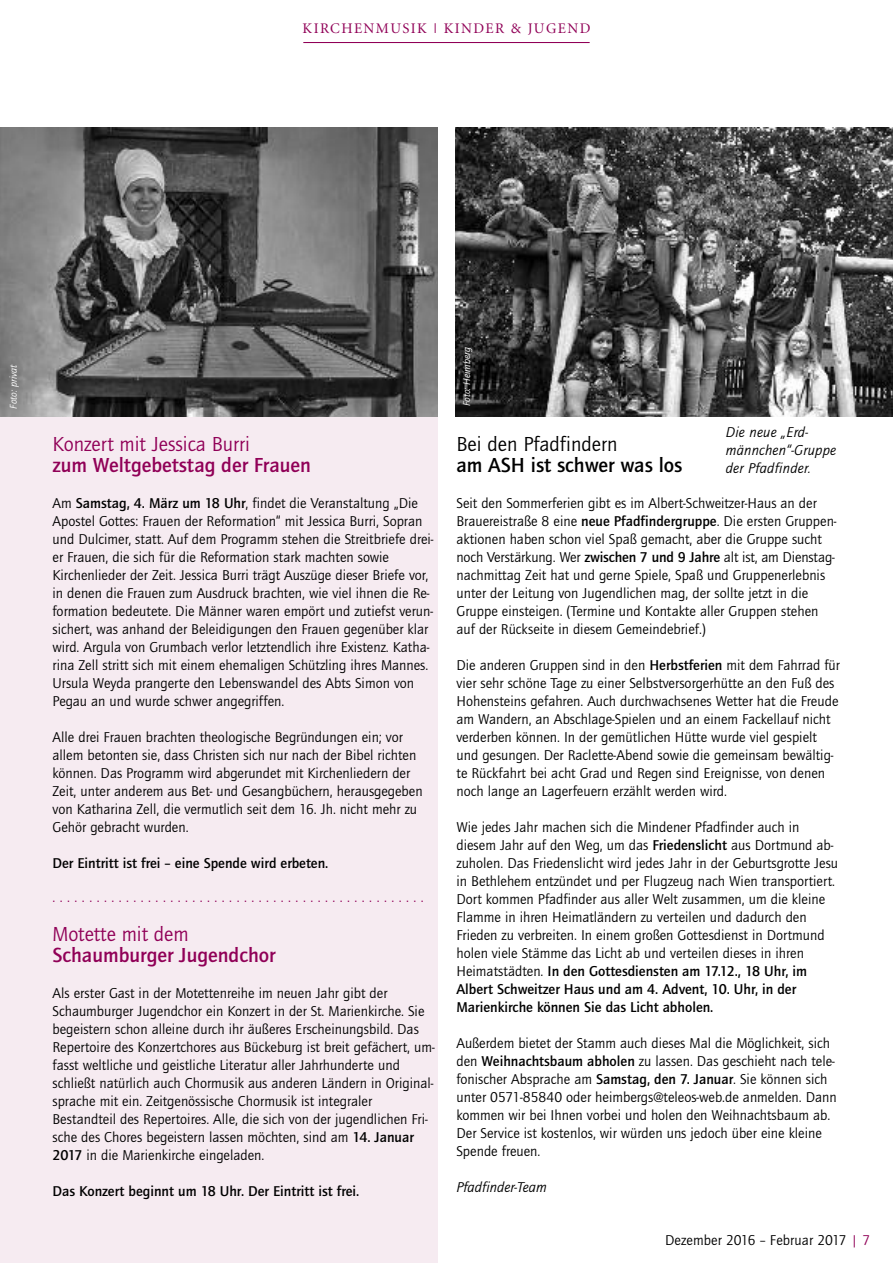
<style>
.page{position:relative;width:893px;height:1263px;background:#fff}
.page>*{position:absolute;margin:0;border:0;box-sizing:border-box;transform-origin:0 0}
.t1{font:700 21px "Quay Itc T";color:#900057}
.t2{font:21px "Quay Itc T";color:#900057}
.t3{font:700 21px "Quay Itc T";color:#000}
.t4{font:21px "Quay Itc T";color:#000}
.t5{font:14.7px/18px "Quay Itc T";color:#000}
.t6{font:700 14.7px "Quay Itc T";color:#000}
.t7{font:italic 14.7px/18px "Quay Itc T";letter-spacing:.015em;color:#000}
.t8{font:14.7px "Quay Itc T";color:#900057}
.t9{font:14.7px "Minion";letter-spacing:.095em;color:#900057}
.t10{font:italic 10.2px "Quay Itc T";color:#fff}
.s1{font-weight:700}
.s2{color:#900057}
</style>
<div class="page">
<div style="left:0;top:391px;width:438px;height:872px;background:#f6ebf1"></div>
<img style="left:455px;top:128px;width:438px;height:289px">
<hr style="left:303px;top:42px;width:287px;height:1px;background:#900057">
<img style="left:0;top:128px;width:438px;height:289px">
<p class="t9" style="left:303px;top:23px;width:289px">KIRCHENMUSIK | KINDER &amp; JUGEND</p>
<p class="t10" style="left:7px;top:409px;width:46px;rotate:-90deg">Foto: privat</p>
<h1 class="t2" style="left:53px;top:431px;width:199px">Konzert mit Jessica Burri</h1>
<h1 class="t1" style="left:53px;top:452px;width:260px">zum Weltgebetstag der Frauen</h1>
<p class="t5" style="left:53px;top:493px;width:382px">Am <span class="s1">Samstag, 4. März um 18 Uhr</span>, findet die Veranstaltung „Die Apostel Gottes: Frauen der Reformation“ mit Jessica Burri, Sopran und Dulcimer, statt. Auf dem Programm stehen die Streitbriefe drei&shy;er Frauen, die sich für die Reformation stark machten sowie Kirchenlieder der Zeit. Jessica Burri trägt Auszüge dieser Briefe vor, in denen die Frauen zum Ausdruck brachten, wie viel ihnen die Re&shy;formation bedeutete. Die Männer waren empört und zutiefst verun&shy;sichert, was anhand der Beleidigungen den Frauen gegenüber klar wird. Argula von Grumbach verlor letztendlich ihre Existenz. Katha&shy;rina Zell stritt sich mit einem ehemaligen Schützling ihres Mannes.<br>Ursula Weyda prangerte den Lebenswandel des Abts Simon von Pegau an und wurde schwer angegriffen.</p>
<p class="t5" style="left:53px;top:727px;width:372px">Alle drei Frauen brachten theologische Begründungen ein; vor allem betonten sie, dass Christen sich nur nach der Bibel richten können. Das Programm wird abgerundet mit Kirchenliedern der Zeit, unter anderem aus Bet- und Gesangbüchern, herausgegeben von Katharina Zell, die vermutlich seit dem 16. Jh. nicht mehr zu Gehör gebracht wurden.</p>
<p class="t6" style="left:53px;top:854px;width:277px">Der Eintritt ist frei – eine Spende wird erbeten.</p>
<p class="t8" style="left:53px;top:888px;width:373px">...................................................</p>
<h1 class="t2" style="left:53px;top:921px;width:138px">Motette mit dem</h1>
<h1 class="t1" style="left:53px;top:942px;width:225px">Schaumburger Jugendchor</h1>
<p class="t5" style="left:52px;top:983px;width:384px">Als erster Gast in der Motettenreihe im neuen Jahr gibt der Schaumburger Jugendchor ein Konzert in der St. Marienkirche. Sie begeistern schon alleine durch ihr äußeres Erscheinungsbild. Das Repertoire des Konzertchores aus Bückeburg ist breit gefächert, um&shy;fasst weltliche und geistliche Literatur aller Jahrhunderte und schließt natürlich auch Chormusik aus anderen Ländern in Original&shy;sprache mit ein. Zeitgenössische Chormusik ist integraler Bestandteil des Repertoires. Alle, die sich von der jugendlichen Fri&shy;sche des Chores begeistern lassen möchten, sind am <span class="s1">14. Januar 2017</span> in die Marienkirche eingeladen.</p>
<p class="t6" style="left:52px;top:1182px;width:308px">Das Konzert beginnt um 18 Uhr. Der Eintritt ist frei.</p>
<p class="t10" style="left:460px;top:406px;width:60px;rotate:-90deg">Foto: Heimberg</p>
<p class="t7" style="left:726px;top:422px;width:112px">Die neue „Erd&shy;männchen“-Gruppe der Pfadfinder.</p>
<h1 class="t4" style="left:456px;top:431px;width:162px">Bei den Pfadfindern</h1>
<h1 class="t3" style="left:456px;top:452px;width:227px">am ASH ist schwer was los</h1>
<p class="t5" style="left:456px;top:493px;width:382px">Seit den Sommerferien gibt es im Albert-Schweitzer-Haus an der Brauereistraße 8 eine <span class="s1">neue Pfadfindergruppe</span>. Die ersten Gruppen&shy;aktionen haben schon viel Spaß gemacht, aber die Gruppe sucht noch Verstärkung. Wer <span class="s1">zwischen 7 und 9 Jahre</span> alt ist, am Dienstag&shy;nachmittag Zeit hat und gerne Spiele, Spaß und Gruppenerlebnis unter der Leitung von Jugendlichen mag, der sollte jetzt in die Gruppe einsteigen. (Termine und Kontakte aller Gruppen stehen auf der Rückseite in diesem Gemeindebrief.)</p>
<p class="t5" style="left:456px;top:655px;width:385px">Die anderen Gruppen sind in den <span class="s1">Herbstferien</span> mit dem Fahrrad für vier sehr schöne Tage zu einer Selbstversorgerhütte an den Fuß des Hohensteins gefahren. Auch durchwachsenes Wetter hat die Freude am Wandern, an Abschlage-Spielen und an einem Fackellauf nicht verderben können. In der gemütlichen Hütte wurde viel gespielt und gesungen. Der Raclette-Abend sowie die gemeinsam bewältig&shy;te Rückfahrt bei acht Grad und Regen sind Ereignisse, von denen noch lange an Lagerfeuern erzählt werden wird.</p>
<p class="t5" style="left:456px;top:817px;width:383px">Wie jedes Jahr machen sich die Mindener Pfadfinder auch in diesem Jahr auf den Weg, um das <span class="s1">Friedenslicht</span> aus Dortmund ab&shy;zuholen. Das Friedenslicht wird jedes Jahr in der Geburtsgrotte Jesu in Bethlehem entzündet und per Flugzeug nach Wien transportiert.<br>Dort kommen Pfadfinder aus aller Welt zusammen, um die kleine Flamme in ihren Heimatländern zu verteilen und dadurch den Frieden zu verbreiten. In einem großen Gottesdienst in Dortmund holen viele Stämme das Licht ab und verteilen dieses in ihren Heimatstädten. <span class="s1">In den Gottesdiensten am 17.12., 18 Uhr, im Albert Schweitzer Haus und am 4. Advent, 10. Uhr, in der Marienkirche können Sie das Licht abholen.</span></p>
<p class="t5" style="left:456px;top:1033px;width:382px">Außerdem bietet der Stamm auch dieses Mal die Möglichkeit, sich den <span class="s1">Weihnachtsbaum abholen</span> zu lassen. Das geschieht nach tele&shy;fonischer Absprache am <span class="s1">Samstag, den 7. Januar</span>. Sie können sich unter 0571-85840 oder heimbergs@teleos-web.de anmelden. Dann kommen wir bei Ihnen vorbei und holen den Weihnachtsbaum ab.<br>Der Service ist kostenlos, wir würden uns jedoch über eine kleine Spende freuen.</p>
<p class="t7" style="left:456px;top:1177px;width:92px">Pfadfinder-Team</p>
<p class="t5" style="left:665px;top:1230px;width:207px">Dezember 2016 – Februar 2017 <span class="s2">| 7</span></p>
</div>
